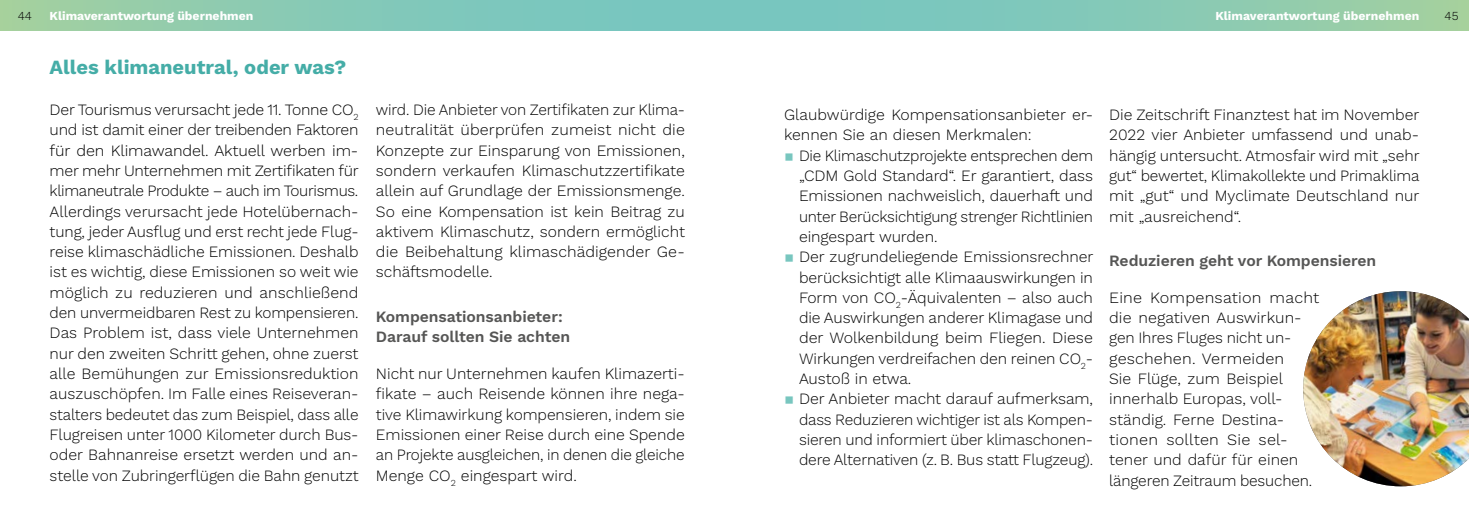
<style>
.page{position:relative;width:1469px;height:521px;background:#fff}
.page>*{position:absolute;margin:0;border:0;box-sizing:border-box;transform-origin:0 0}
.t1{font:700 20.12px "Work Sans";color:#45ada7}
.t2{font:300 15.75px/20.3px "Work Sans";color:#000;text-align:justify}
.t3{font:600 15.75px/20.3px "Work Sans";letter-spacing:-.005em;color:#565655}
.t4{font:700 12.25px "Work Sans";color:#fff}
.t5{font:300 12.25px "Work Sans";color:#000}
.s1{color:#78c6bf}
</style>
<div class="page">
<div style="left:734px;top:0;width:734px;height:30px;background:linear-gradient(to right,#70c4c6,#9fcfa4)"></div>
<div style="left:0;top:0;width:734px;height:30px;background:linear-gradient(to right,#9fcfa3,#70c4c6)"></div>
<img style="left:1303px;top:291px;width:165px;height:195px">
<p class="t5" style="left:18px;top:7px;width:16px">44</p>
<p class="t4" style="left:50px;top:6px;width:205px">Klimaverantwortung übernehmen</p>
<p class="t4" style="left:1215px;top:6px;width:205px">Klimaverantwortung übernehmen</p>
<p class="t5" style="left:1444px;top:7px;width:15px">45</p>
<p class="t1" style="left:50px;top:52px;width:298px">Alles klimaneutral, oder was?</p>
<p class="t2" style="left:50px;top:99px;width:311px">Der Tourismus verursacht jede 11. Tonne CO<sub>2 </sub>und ist damit einer der treibenden Faktoren für den Klimawandel. Aktuell werben im&shy;mer mehr Unternehmen mit Zertifikaten für klimaneutrale Produkte – auch im Tourismus.<br>Allerdings verursacht jede Hotelübernach&shy;tung, jeder Ausflug und erst recht jede Flug&shy;reise klimaschädliche Emissionen. Deshalb ist es wichtig, diese Emissionen so weit wie möglich zu reduzieren und anschließend den unvermeidbaren Rest zu kompensieren.<br>Das Problem ist, dass viele Unternehmen nur den zweiten Schritt gehen, ohne zuerst alle Bemühungen zur Emissionsreduktion auszuschöpfen. Im Falle eines Reiseveran&shy;stalters bedeutet das zum Beispiel, dass alle Flugreisen unter 1000 Kilometer durch Bus&shy;oder Bahnanreise ersetzt werden und an&shy;stelle von Zubringerflügen die Bahn genutzt</p>
<p class="t2" style="left:376px;top:99px;width:310px;text-align:left">wird. Die Anbieter von Zertifikaten zur Klima&shy;neutralität überprüfen zumeist nicht die Konzepte zur Einsparung von Emissionen, sondern verkaufen Klimaschutzzertifikate allein auf Grundlage der Emissionsmenge.<br>So eine Kompensation ist kein Beitrag zu aktivem Klimaschutz, sondern ermöglicht die Beibehaltung klimaschädigender Ge&shy;schäftsmodelle.</p>
<p class="t2" style="left:1109px;top:104px;width:312px">Die Zeitschrift Finanztest hat im November 2022 vier Anbieter umfassend und unab&shy;hängig untersucht. Atmosfair wird mit „sehr gut“ bewertet, Klimakollekte und Primaklima mit „gut“ und Myclimate Deutschland nur mit „ausreichend“.</p>
<p class="t3" style="left:1109px;top:250px;width:268px">Reduzieren geht vor Kompensieren</p>
<p class="t2" style="left:1109px;top:287px;width:212px;text-align:left">Eine Kompensation macht die negativen Auswirkun&shy;gen Ihres Fluges nicht un&shy;geschehen. Vermeiden<br>Sie Flüge, zum Beispiel innerhalb Europas, voll&shy;ständig. Ferne Destina&shy;tionen sollten Sie sel&shy;tener und dafür für einen längeren Zeitraum besuchen.</p>
<p class="t2" style="left:784px;top:104px;width:310px">Glaubwürdige Kompensationsanbieter er&shy;kennen Sie an diesen Merkmalen:</p>
<p class="t2" style="left:799px;top:145px;width:296px;text-indent:-15px"><span class="s1">▪</span> Die Klimaschutzprojekte entsprechen dem „CDM Gold Standard“. Er garantiert, dass Emissionen nachweislich, dauerhaft und unter Berücksichtigung strenger Richtlinien eingespart wurden.</p>
<p class="t2" style="left:799px;top:246px;width:296px;text-indent:-15px"><span class="s1">▪</span> Der zugrundeliegende Emissionsrechner berücksichtigt alle Klimaauswirkungen in Form von CO<sub>2</sub>-Äquivalenten – also auch die Auswirkungen anderer Klimagase und der Wolkenbildung beim Fliegen. Diese Wirkungen verdreifachen den reinen CO<sub>2</sub>- Austoß in etwa.</p>
<p class="t2" style="left:799px;top:388px;width:296px;text-indent:-15px"><span class="s1">▪</span> Der Anbieter macht darauf aufmerksam, dass Reduzieren wichtiger ist als Kompen&shy;sieren und informiert über klimaschonen&shy;dere Alternativen (z. B. Bus statt Flugzeug).</p>
<p class="t3" style="left:376px;top:305px;width:196px">Kompensationsanbieter:<br>Darauf sollten Sie achten</p>
<p class="t2" style="left:376px;top:363px;width:310px;text-align:left">Nicht nur Unternehmen kaufen Klimazerti&shy;fikate – auch Reisende können ihre nega&shy;tive Klimawirkung kompensieren, indem sie Emissionen einer Reise durch eine Spende an Projekte ausgleichen, in denen die gleiche Menge CO<sub>2</sub> eingespart wird.</p>
</div>
